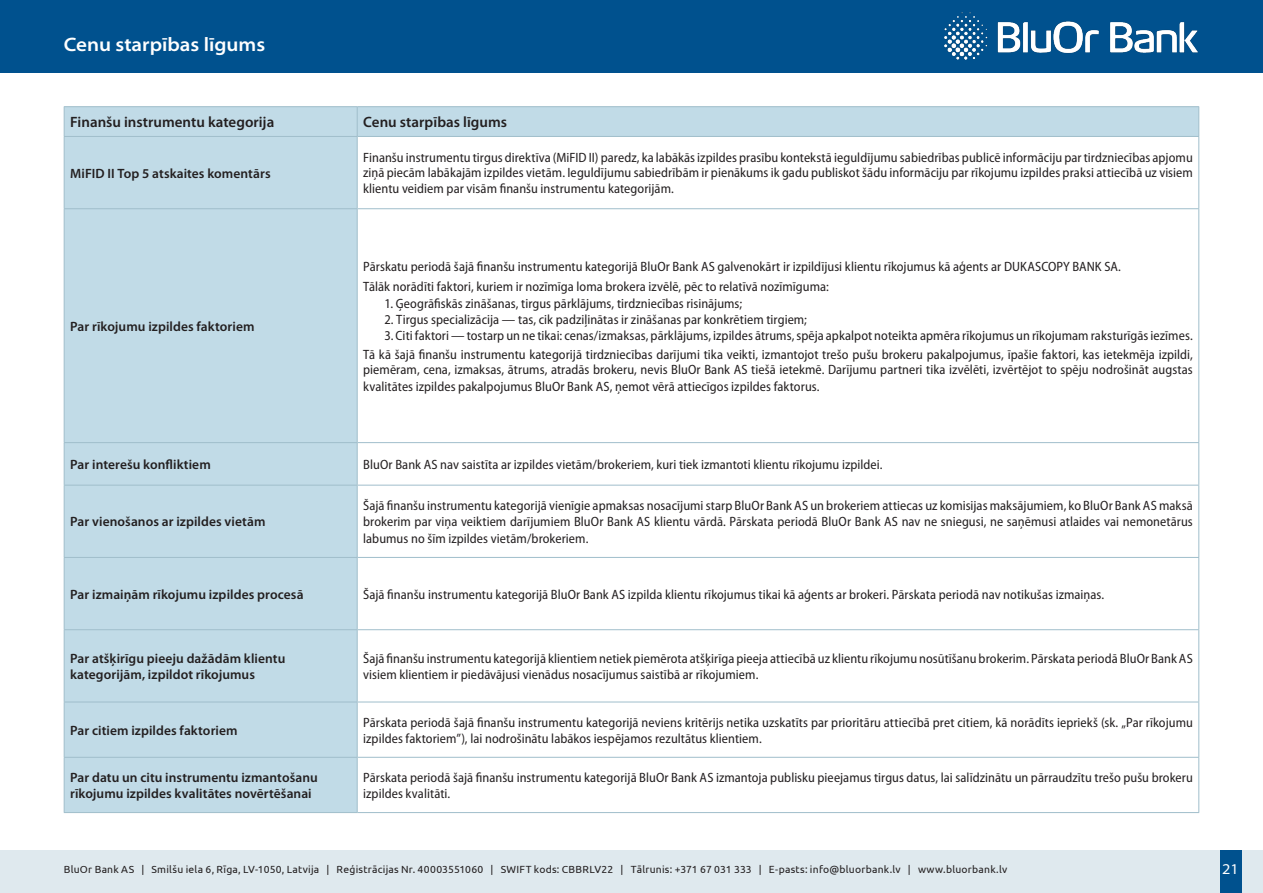
<style>
.page{position:relative;width:1263px;height:893px;background:#fff}
.page>*{position:absolute;margin:0;border:0;box-sizing:border-box;transform-origin:0 0}
.t1{font:600 semi-expanded 19.5px "Myriad Pro";color:#fff}
.headeris{font:600 15px "Myriad Pro";color:#231f20}
.t2{font:semi-expanded 15px "Myriad Pro";color:#fff}
.pamattexts{font:semi-condensed 13.5px/16.2px "Myriad Pro";letter-spacing:.005em;color:#231f20;text-align:justify}
.pamattexts-2{font:600 13.5px/16.2px "Myriad Pro";letter-spacing:.005em;color:#231f20}
.t3{font:10.35px "Ubuntu";letter-spacing:.025em;color:#231f20}
</style>
<div class="page">
<div style="left:0;top:850px;width:1263px;height:43px;background:#dfe9ee"></div>
<div style="left:1219px;top:850px;width:22px;height:43px;background:#00518e"></div>
<div style="left:0;top:0;width:1263px;height:72px;background:#00518e"></div>
<img style="left:944px;top:12px;width:254px;height:48px">
<div style="left:65px;top:137px;width:292px;height:675px;background:#c1dbe7"></div>
<hr style="left:64px;top:106px;width:293px;height:1px;background:#a0becb">
<hr style="left:357px;top:106px;width:842px;height:1px;background:#a0becb">
<div style="left:64px;top:107px;width:1135px;height:29px;background:#c1dbe7"></div>
<hr style="left:64px;top:136px;width:293px;height:1px;background:#a0becb">
<hr style="left:64px;top:137px;width:1px;height:71px;background:#a0becb">
<hr style="left:357px;top:136px;width:842px;height:1px;background:#a0becb">
<hr style="left:357px;top:137px;width:1px;height:71px;background:#a0becb">
<hr style="left:1198px;top:137px;width:1px;height:71px;background:#a0becb">
<hr style="left:64px;top:208px;width:293px;height:1px;background:#a0becb">
<hr style="left:64px;top:209px;width:1px;height:233px;background:#a0becb">
<hr style="left:357px;top:208px;width:842px;height:1px;background:#a0becb">
<hr style="left:357px;top:209px;width:1px;height:233px;background:#a0becb">
<hr style="left:1198px;top:209px;width:1px;height:233px;background:#a0becb">
<hr style="left:64px;top:442px;width:293px;height:1px;background:#a0becb">
<hr style="left:64px;top:443px;width:1px;height:42px;background:#a0becb">
<hr style="left:357px;top:442px;width:842px;height:1px;background:#a0becb">
<hr style="left:357px;top:443px;width:1px;height:42px;background:#a0becb">
<hr style="left:1198px;top:443px;width:1px;height:42px;background:#a0becb">
<hr style="left:64px;top:485px;width:293px;height:1px;background:#a0becb">
<hr style="left:64px;top:485px;width:1px;height:72px;background:#a0becb">
<hr style="left:357px;top:485px;width:842px;height:1px;background:#a0becb">
<hr style="left:357px;top:485px;width:1px;height:72px;background:#a0becb">
<hr style="left:1198px;top:485px;width:1px;height:72px;background:#a0becb">
<hr style="left:64px;top:557px;width:293px;height:1px;background:#a0becb">
<hr style="left:64px;top:558px;width:1px;height:71px;background:#a0becb">
<hr style="left:357px;top:557px;width:842px;height:1px;background:#a0becb">
<hr style="left:357px;top:558px;width:1px;height:71px;background:#a0becb">
<hr style="left:1198px;top:558px;width:1px;height:71px;background:#a0becb">
<hr style="left:64px;top:629px;width:293px;height:1px;background:#a0becb">
<hr style="left:64px;top:630px;width:1px;height:72px;background:#a0becb">
<hr style="left:357px;top:629px;width:842px;height:1px;background:#a0becb">
<hr style="left:357px;top:630px;width:1px;height:72px;background:#a0becb">
<hr style="left:1198px;top:630px;width:1px;height:72px;background:#a0becb">
<hr style="left:64px;top:702px;width:293px;height:1px;background:#a0becb">
<hr style="left:64px;top:702px;width:1px;height:55px;background:#a0becb">
<hr style="left:357px;top:702px;width:842px;height:1px;background:#a0becb">
<hr style="left:357px;top:702px;width:1px;height:55px;background:#a0becb">
<hr style="left:1198px;top:702px;width:1px;height:55px;background:#a0becb">
<hr style="left:64px;top:757px;width:293px;height:1px;background:#a0becb">
<hr style="left:64px;top:758px;width:1px;height:54px;background:#a0becb">
<hr style="left:357px;top:757px;width:842px;height:1px;background:#a0becb">
<hr style="left:357px;top:758px;width:1px;height:54px;background:#a0becb">
<hr style="left:1198px;top:758px;width:1px;height:54px;background:#a0becb">
<hr style="left:64px;top:812px;width:293px;height:1px;background:#a0becb">
<hr style="left:357px;top:812px;width:842px;height:1px;background:#a0becb">
<p class="t1" style="left:64px;top:34px;width:203px">Cenu starpības līgums</p>
<p class="headeris" style="left:70px;top:114px;width:206px">Finanšu instrumentu kategorija</p>
<p class="headeris" style="left:363px;top:114px;width:145px">Cenu starpības līgums</p>
<p class="pamattexts-2" style="left:70px;top:165px;width:202px">MiFID II Top 5 atskaites komentārs</p>
<p class="pamattexts" style="left:363px;top:150px;width:831px;line-height:15.6px">Finanšu instrumentu tirgus direktīva (MiFID II) paredz, ka labākās izpildes prasību kontekstā ieguldījumu sabiedrības publicē informāciju par tirdzniecības apjomu ziņā piecām labākajām izpildes vietām. Ieguldījumu sabiedrībām ir pienākums ik gadu publiskot šādu informāciju par rīkojumu izpildes praksi attiecībā uz visiem klientu veidiem par visām finanšu instrumentu kategorijām.</p>
<p class="pamattexts-2" style="left:70px;top:318px;width:186px">Par rīkojumu izpildes faktoriem</p>
<p class="pamattexts" style="left:363px;top:258px;width:759px">Pārskatu periodā šajā finanšu instrumentu kategorijā BluOr Bank AS galvenokārt ir izpildījusi klientu rīkojumus kā aģents ar DUKASCOPY BANK SA.</p>
<p class="pamattexts" style="left:363px;top:279px;width:467px">Tālāk norādīti faktori, kuriem ir nozīmīga loma brokera izvēlē, pēc to relatīvā nozīmīguma:</p>
<p class="pamattexts" style="left:384px;top:295px;width:359px">1. Ģeogrāfiskās zināšanas, tirgus pārklājums, tirdzniecības risinājums;</p>
<p class="pamattexts" style="left:384px;top:311px;width:424px">2. Tirgus specializācija — tas, cik padziļinātas ir zināšanas par konkrētiem tirgiem;</p>
<p class="pamattexts" style="left:384px;top:327px;width:810px">3. Citi faktori — tostarp un ne tikai: cenas/izmaksas, pārklājums, izpildes ātrums, spēja apkalpot noteikta apmēra rīkojumus un rīkojumam raksturīgās iezīmes.</p>
<p class="pamattexts" style="left:363px;top:347px;width:831px;line-height:15.6px">Tā kā šajā finanšu instrumentu kategorijā tirdzniecības darījumi tika veikti, izmantojot trešo pušu brokeru pakalpojumus, īpašie faktori, kas ietekmēja izpildi, piemēram, cena, izmaksas, ātrums, atradās brokeru, nevis BluOr Bank AS tiešā ietekmē. Darījumu partneri tika izvēlēti, izvērtējot to spēju nodrošināt augstas kvalitātes izpildes pakalpojumus BluOr Bank AS, ņemot vērā attiecīgos izpildes faktorus.</p>
<p class="pamattexts-2" style="left:70px;top:456px;width:142px">Par interešu konfliktiem</p>
<p class="pamattexts" style="left:363px;top:456px;width:521px">BluOr Bank AS nav saistīta ar izpildes vietām/brokeriem, kuri tiek izmantoti klientu rīkojumu izpildei.</p>
<p class="pamattexts-2" style="left:70px;top:514px;width:197px">Par vienošanos ar izpildes vietām</p>
<p class="pamattexts" style="left:363px;top:497px;width:831px">Šajā finanšu instrumentu kategorijā vienīgie apmaksas nosacījumi starp BluOr Bank AS un brokeriem attiecas uz komisijas maksājumiem, ko BluOr Bank AS maksā brokerim par viņa veiktiem darījumiem BluOr Bank AS klientu vārdā. Pārskata periodā BluOr Bank AS nav ne sniegusi, ne saņēmusi atlaides vai nemonetārus labumus no šīm izpildes vietām/brokeriem.</p>
<p class="pamattexts-2" style="left:70px;top:586px;width:235px">Par izmaiņām rīkojumu izpildes procesā</p>
<p class="pamattexts" style="left:363px;top:586px;width:742px">Šajā finanšu instrumentu kategorijā BluOr Bank AS izpilda klientu rīkojumus tikai kā aģents ar brokeri. Pārskata periodā nav notikušas izmaiņas.</p>
<p class="pamattexts-2" style="left:70px;top:650px;width:217px">Par atšķirīgu pieeju dažādām klientu kategorijām, izpildot rīkojumus</p>
<p class="pamattexts" style="left:363px;top:650px;width:831px">Šajā finanšu instrumentu kategorijā klientiem netiek piemērota atšķirīga pieeja attiecībā uz klientu rīkojumu nosūtīšanu brokerim. Pārskata periodā BluOr Bank AS visiem klientiem ir piedāvājusi vienādus nosacījumus saistībā ar rīkojumiem.</p>
<p class="pamattexts-2" style="left:70px;top:722px;width:169px">Par citiem izpildes faktoriem</p>
<p class="pamattexts" style="left:363px;top:714px;width:831px">Pārskata periodā šajā finanšu instrumentu kategorijā neviens kritērijs netika uzskatīts par prioritāru attiecībā pret citiem, kā norādīts iepriekš (sk. „Par rīkojumu izpildes faktoriem”), lai nodrošinātu labākos iespējamos rezultātus klientiem.</p>
<p class="pamattexts-2" style="left:70px;top:769px;width:249px">Par datu un citu instrumentu izmantošanu rīkojumu izpildes kvalitātes novērtēšanai</p>
<p class="pamattexts" style="left:363px;top:769px;width:831px">Pārskata periodā šajā finanšu instrumentu kategorijā BluOr Bank AS izmantoja publisku pieejamus tirgus datus, lai salīdzinātu un pārraudzītu trešo pušu brokeru izpildes kvalitāti.</p>
<p class="t3" style="left:64px;top:863px;width:945px">BluOr Bank AS | Smilšu iela 6, Rīga, LV-1050, Latvija | Reģistrācijas Nr. 40003551060 | SWIFT kods: CBBRLV22 | Tālrunis: +371 67 031 333 | E-pasts: info@bluorbank.lv | www.bluorbank.lv</p>
<p class="t2" style="left:1222px;top:860px;width:18px">21</p>
</div>
